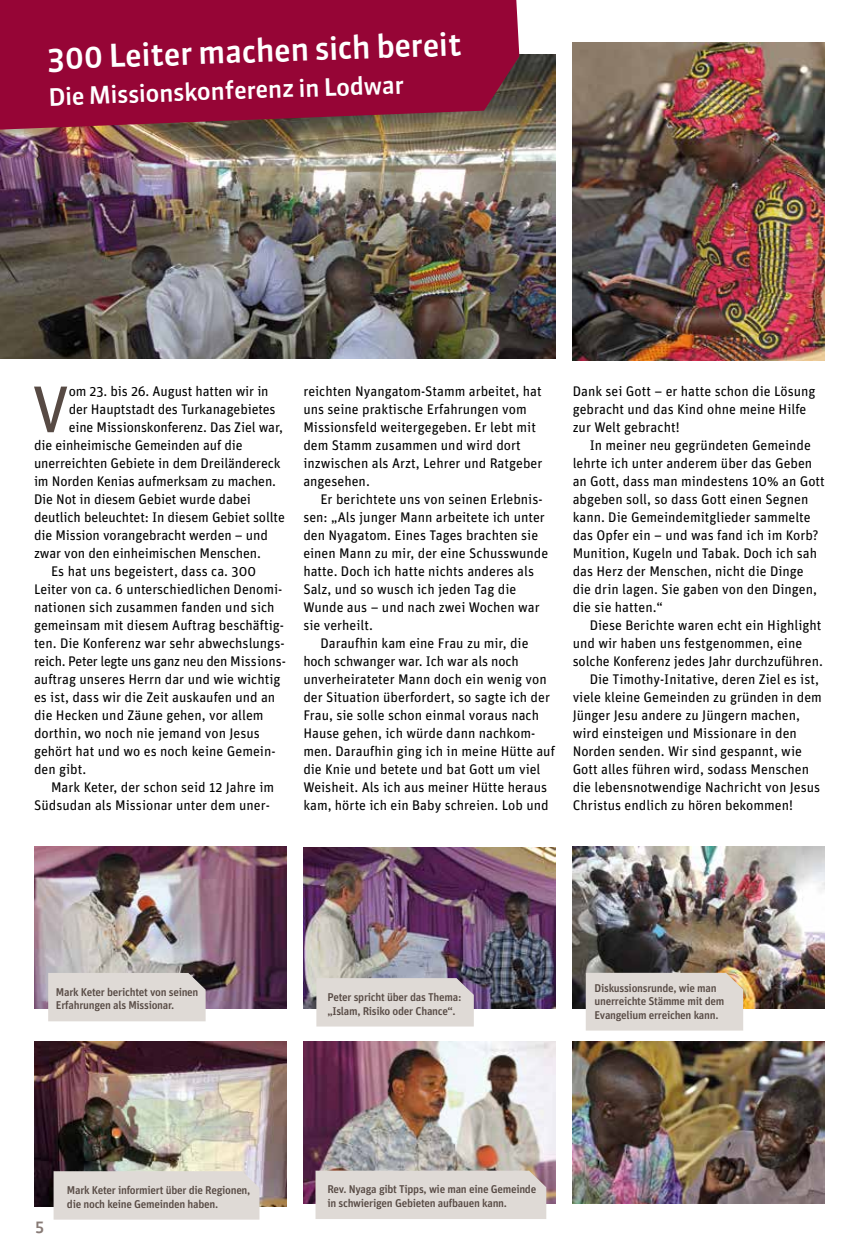
<style>
.page{position:relative;width:859px;height:1255px;background:#fff}
.page>*{position:absolute;margin:0;border:0;box-sizing:border-box;transform-origin:0 0}
.t1{font:66.15px "Unit";color:#574a44}
.t2{font:500 31.5px "Sanuk OT";color:#fff}
.t3{font:500 24px "Sanuk OT";color:#fff}
.t4{font:500 15.75px "Sanuk OT";color:#877a75}
.t5{font:13.95px/18px "Unit";color:#000}
.t6{font:13.95px "Unit";letter-spacing:-.025em;color:#000}
.t7{font:500 11.25px/13.5px "Unit";letter-spacing:-.025em;color:#574a44}
</style>
<div class="page">
<img style="left:0;top:54px;width:556px;height:305px">
<svg style="left:0;top:0;width:519px;height:130px;fill:#960536"></svg>
<img style="left:573px;top:43px;width:252px;height:317px">
<img style="left:34px;top:1041px;width:252px;height:165px">
<img style="left:303px;top:847px;width:253px;height:161px">
<img style="left:573px;top:846px;width:252px;height:162px">
<img style="left:34px;top:846px;width:252px;height:162px">
<img style="left:303px;top:1041px;width:253px;height:162px">
<img style="left:573px;top:1041px;width:252px;height:162px">
<div style="left:54px;top:1171px;width:205px;height:48px;background:#dfdad6"></div>
<div style="left:586px;top:972px;width:157px;height:58px;background:#dfdad6"></div>
<div style="left:316px;top:978px;width:158px;height:48px;background:#dfdad6"></div>
<div style="left:48px;top:972px;width:158px;height:49px;background:#dfdad6"></div>
<div style="left:315px;top:1170px;width:231px;height:48px;background:#dfdad6"></div>
<h2 class="t2" style="left:46px;top:39px;width:416px;rotate:-2deg">300 Leiter machen sich bereit</h2>
<h3 class="t3" style="left:48px;top:82px;width:357px;rotate:-2deg">Die Missionskonferenz in Lodwar</h3>
<h1 class="t1" style="left:32px;top:370px;width:39px">V</h1>
<p class="t5" style="left:69px;top:382px;width:201px">om 23. bis 26. August hatten wir in</p>
<p class="t5" style="left:69px;top:400px;width:208px">der Hauptstadt des Turkanagebietes</p>
<p class="t5" style="left:69px;top:418px;width:216px">eine Missionskonferenz. Das Ziel war,</p>
<p class="t5" style="left:34px;top:436px;width:210px">die einheimische Gemeinden auf die</p>
<p class="t5" style="left:34px;top:454px;width:248px">unerreichten Gebiete in dem Dreiländereck</p>
<p class="t5" style="left:34px;top:472px;width:244px">im Norden Kenias aufmerksam zu machen.</p>
<p class="t5" style="left:34px;top:490px;width:219px">Die Not in diesem Gebiet wurde dabei</p>
<p class="t5" style="left:34px;top:508px;width:252px">deutlich beleuchtet: In diesem Gebiet sollte</p>
<p class="t5" style="left:34px;top:526px;width:235px">die Mission vorangebracht werden – und</p>
<p class="t5" style="left:34px;top:544px;width:228px">zwar von den einheimischen Menschen.</p>
<p class="t5" style="left:51px;top:562px;width:207px">Es hat uns begeistert, dass ca. 300</p>
<p class="t5" style="left:34px;top:580px;width:250px">Leiter von ca. 6 unterschiedlichen Denomi-</p>
<p class="t5" style="left:34px;top:598px;width:242px">nationen sich zusammen fanden und sich</p>
<p class="t5" style="left:34px;top:616px;width:251px">gemeinsam mit diesem Auftrag beschäftig-</p>
<p class="t5" style="left:34px;top:634px;width:252px">ten. Die Konferenz war sehr abwechslungs-</p>
<p class="t6" style="left:34px;top:653px;width:253px">reich. Peter legte uns ganz neu den Missions-</p>
<p class="t5" style="left:34px;top:670px;width:248px">auftrag unseres Herrn dar und wie wichtig</p>
<p class="t5" style="left:34px;top:688px;width:243px">es ist, dass wir die Zeit auskaufen und an</p>
<p class="t5" style="left:34px;top:706px;width:231px">die Hecken und Zäune gehen, vor allem</p>
<p class="t5" style="left:34px;top:724px;width:227px">dorthin, wo noch nie jemand von Jesus</p>
<p class="t5" style="left:34px;top:742px;width:243px">gehört hat und wo es noch keine Gemein-</p>
<p class="t5" style="left:34px;top:760px;width:54px">den gibt.</p>
<p class="t5" style="left:51px;top:778px;width:225px">Mark Keter, der schon seid 12 Jahre im</p>
<p class="t5" style="left:34px;top:796px;width:237px">Südsudan als Missionar unter dem uner-</p>
<p class="t5" style="left:303px;top:382px;width:241px">reichten Nyangatom-Stamm arbeitet, hat uns seine praktische Erfahrungen vom Missionsfeld weitergegeben. Er lebt mit dem Stamm zusammen und wird dort inzwischen als Arzt, Lehrer und Ratgeber angesehen.</p>
<p class="t5" style="left:303px;top:490px;width:246px;text-indent:17px">Er berichtete uns von seinen Erlebnis&shy;sen: „Als junger Mann arbeitete ich unter den Nyagatom. Eines Tages brachten sie einen Mann zu mir, der eine Schusswunde hatte. Doch ich hatte nichts anderes als Salz, und so wusch ich jeden Tag die Wunde aus – und nach zwei Wochen war sie verheilt.</p>
<p class="t5" style="left:303px;top:634px;width:253px;text-indent:17px">Daraufhin kam eine Frau zu mir, die hoch schwanger war. Ich war als noch unverheirateter Mann doch ein wenig von der Situation überfordert, so sagte ich der Frau, sie solle schon einmal voraus nach Hause gehen, ich würde dann nachkom&shy;men. Daraufhin ging ich in meine Hütte auf die Knie und betete und bat Gott um viel Weisheit. Als ich aus meiner Hütte heraus kam, hörte ich ein Baby schreien. Lob und</p>
<p class="t5" style="left:573px;top:382px;width:244px">Dank sei Gott – er hatte schon die Lösung gebracht und das Kind ohne meine Hilfe zur Welt gebracht!</p>
<p class="t5" style="left:573px;top:436px;width:254px;text-indent:17px">In meiner neu gegründeten Gemeinde lehrte ich unter anderem über das Geben an Gott, dass man mindestens 10% an Gott abgeben soll, so dass Gott einen Segnen kann. Die Gemeindemitglieder sammelte das Opfer ein – und was fand ich im Korb?<br>Munition, Kugeln und Tabak. Doch ich sah das Herz der Menschen, nicht die Dinge die drin lagen. Sie gaben von den Dingen, die sie hatten.“</p>
<p class="t5" style="left:590px;top:616px;width:233px">Diese Berichte waren echt ein Highlight</p>
<p class="t5" style="left:573px;top:634px;width:231px">und wir haben uns festgenommen, eine</p>
<p class="t5" style="left:573px;top:652px;width:252px">solche Konferenz jedes Jahr durchzuführen.</p>
<p class="t5" style="left:590px;top:670px;width:231px">Die Timothy-Initative, deren Ziel es ist,</p>
<p class="t5" style="left:573px;top:688px;width:251px">viele kleine Gemeinden zu gründen in dem</p>
<p class="t5" style="left:573px;top:706px;width:229px">Jünger Jesu andere zu Jüngern machen,</p>
<p class="t5" style="left:573px;top:724px;width:226px">wird einsteigen und Missionare in den</p>
<p class="t5" style="left:573px;top:742px;width:231px">Norden senden. Wir sind gespannt, wie</p>
<p class="t5" style="left:573px;top:760px;width:238px">Gott alles führen wird, sodass Menschen</p>
<p class="t5" style="left:573px;top:778px;width:249px">die lebensnotwendige Nachricht von Jesus</p>
<p class="t5" style="left:573px;top:796px;width:222px">Christus endlich zu hören bekommen!</p>
<p class="t7" style="left:56px;top:984px;width:144px">Mark Keter berichtet von seinen<br>Erfahrungen als Missionar.</p>
<p class="t4" style="left:35px;top:1216px;width:11px">5</p>
<p class="t7" style="left:67px;top:1183px;width:185px">Mark Keter informiert über die Regionen, die noch keine Gemeinden haben.</p>
<p class="t7" style="left:327px;top:990px;width:136px">Peter spricht über das Thema: „Islam, Risiko oder Chance“.</p>
<p class="t7" style="left:595px;top:980px;width:131px">Diskussionsrunde, wie man unerreichte Stämme mit dem<br>Evangelium erreichen kann.</p>
<p class="t7" style="left:327px;top:1182px;width:210px">Rev. Nyaga gibt Tipps, wie man eine Gemeinde in schwierigen Gebieten aufbauen kann.</p>
</div>
